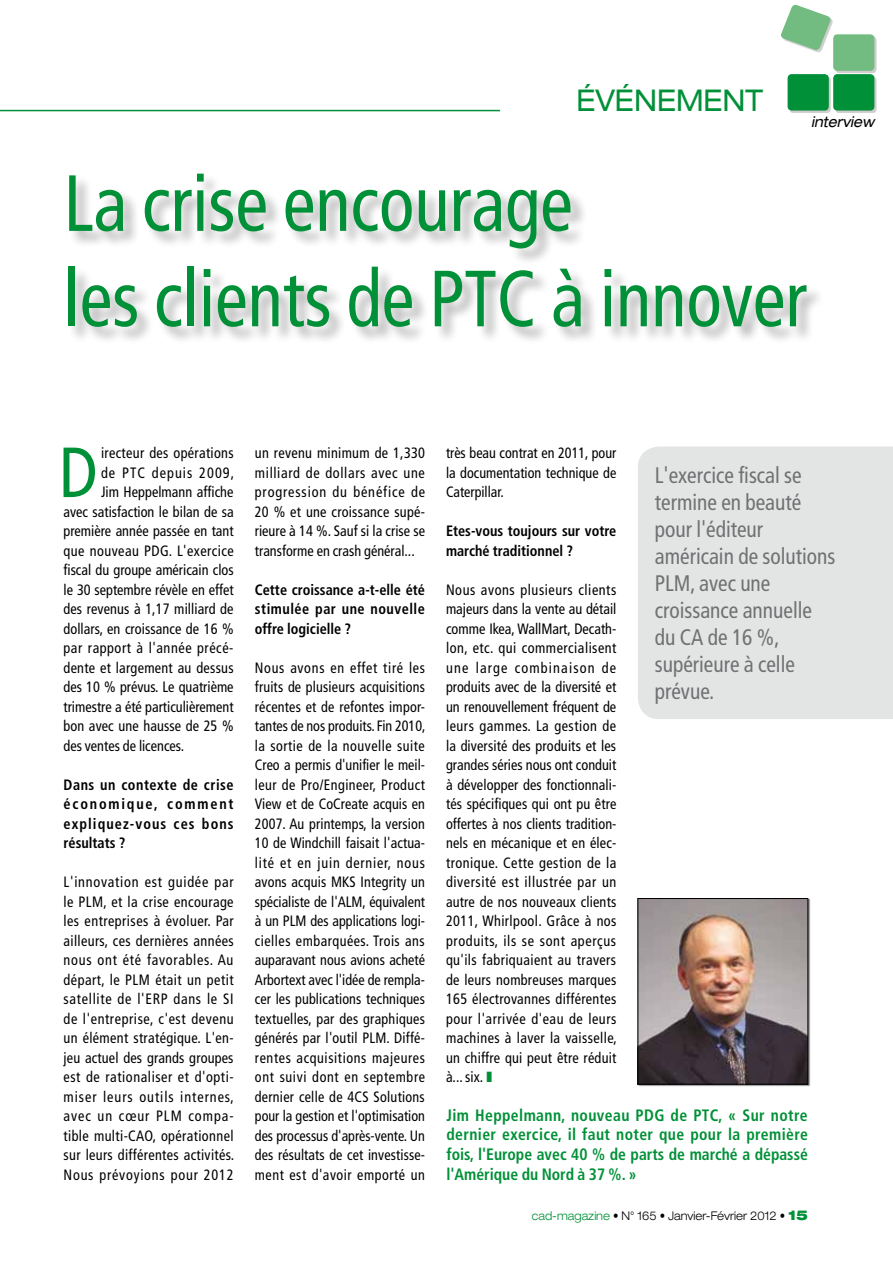
<style>
.page{position:relative;width:893px;height:1263px;background:#fff}
.page>*{position:absolute;margin:0;border:0;box-sizing:border-box;transform-origin:0 0}
.t1{font:condensed 79.5px/95.4px "Frutiger";color:#009037;scale:.92 1}
.t2{font:condensed 70.8px "Frutiger";color:#009037;scale:.95 1}
.t3{font:expanded 30px "Helvetica Neue";color:#009037;scale:.9 1}
.t4{font:condensed 22.5px/27px "Frutiger";color:#707172;scale:.95 1}
.t5{font:700 condensed 16.5px/19.8px "Frutiger";color:#009037;text-align:justify;scale:.95 1}
.t6{font:condensed 15px/19.5px "Frutiger";letter-spacing:.005em;color:#000;text-align:justify;scale:.95 1}
.t7{font:condensed 15px/19.5px "Frutiger";letter-spacing:.005em;color:#000;text-align:justify;scale:.94 1}
.t8{font:700 condensed 15px/19.5px "Frutiger";color:#000;text-align:justify;scale:.95 1}
.t9{font:condensed 15px "Frutiger";letter-spacing:.03em;color:#000;scale:.95 1}
.t10{font:condensed 15px "Frutiger";letter-spacing:.04em;color:#000;scale:.95 1}
.t11{font:condensed 15px "Frutiger";letter-spacing:.025em;color:#000;scale:.95 1}
.t12{font:condensed 15px "Frutiger";letter-spacing:.075em;color:#000;scale:.95 1}
.t13{font:italic expanded 15px "Helvetica Neue";color:#000;scale:.9 1}
.t14{font:300 expanded 12px "Helvetica Neue";color:#000;scale:.9 1}
.s1{color:#009037}
.s2{font-weight:900;font-size:13.5px;color:#009037}
</style>
<div class="page">
<hr style="left:0;top:110px;width:500px;height:1px;background:#009037">
<div style="left:783px;top:7px;width:93px;height:106px;background:#000;opacity:.2"></div>
<div style="left:834px;top:35px;width:40px;height:35px;background:#72bb81;border-radius:3px"></div>
<div style="left:833px;top:34px;width:41px;height:37px;border:1px solid #72bb81;border-radius:3px"></div>
<div style="left:834px;top:75px;width:40px;height:35px;background:#009037;border-radius:3px"></div>
<div style="left:833px;top:74px;width:41px;height:37px;border:1px solid #009037;border-radius:3px"></div>
<div style="left:788px;top:75px;width:40px;height:35px;background:#009037;border-radius:3px"></div>
<div style="left:788px;top:74px;width:41px;height:37px;border:1px solid #009037;border-radius:3px"></div>
<svg style="left:781px;top:4px;width:52px;height:49px"></svg>
<div style="left:68px;top:173px;width:756px;height:171px;background:#000;opacity:.3"></div>
<div style="left:638px;top:446px;width:255px;height:273px;background:#e3e4e4"></div>
<div style="left:638px;top:899px;width:172px;height:187px;background:#000;opacity:.5"></div>
<img style="left:640px;top:900px;width:166px;height:182px">
<div style="left:638px;top:898px;width:170px;height:186px;border:1px solid #000"></div>
<h3 class="t3" style="left:576px;top:82px;width:209px">ÉVÉNEMENT</h3>
<p class="t13" style="left:811px;top:113px;width:72px">interview</p>
<h1 class="t1" style="left:64px;top:156px;width:810px">La crise encourage<br>les clients de PTC à innover</h1>
<h2 class="t2" style="left:59px;top:431px;width:42px">D</h2>
<p class="t11" style="left:101px;top:444px;width:141px">irecteur des opérations</p>
<p class="t12" style="left:101px;top:464px;width:142px">de PTC depuis 2009,</p>
<p class="t6" style="left:101px;top:482px;width:141px">Jim Heppelmann affiche</p>
<p class="t6" style="left:64px;top:502px;width:181px">avec satisfaction le bilan de sa</p>
<p class="t6" style="left:64px;top:521px;width:181px">première année passée en tant</p>
<p class="t9" style="left:64px;top:542px;width:181px">que nouveau PDG. L'exercice</p>
<p class="t6" style="left:64px;top:560px;width:181px">fiscal du groupe américain clos</p>
<p class="t6" style="left:64px;top:580px;width:181px">le 30 septembre révèle en effet</p>
<p class="t6" style="left:64px;top:599px;width:180px">des revenus à 1,17 milliard de</p>
<p class="t6" style="left:64px;top:619px;width:181px">dollars, en croissance de 16 %</p>
<p class="t10" style="left:64px;top:639px;width:180px">par rapport à l'année précé-</p>
<p class="t6" style="left:64px;top:658px;width:180px">dente et largement au dessus</p>
<p class="t6" style="left:64px;top:677px;width:181px">des 10 % prévus. Le quatrième</p>
<p class="t6" style="left:64px;top:697px;width:181px">trimestre a été particulièrement</p>
<p class="t6" style="left:64px;top:716px;width:181px">bon avec une hausse de 25 %</p>
<p class="t6" style="left:64px;top:736px;width:128px">des ventes de licences.</p>
<p class="t8" style="left:64px;top:775px;width:181px">Dans un contexte de crise économique, comment expliquez-vous ces bons résultats ?</p>
<p class="t6" style="left:64px;top:872px;width:181px">L'innovation est guidée par le PLM, et la crise encourage les entreprises à évoluer. Par ailleurs, ces dernières années nous ont été favorables. Au départ, le PLM était un petit satellite de l'ERP dans le SI de l'entreprise, c'est devenu un élément stratégique. L'en&shy;jeu actuel des grands groupes est de rationaliser et d'opti&shy;miser leurs outils internes, avec un cœur PLM compa&shy;tible multi-CAO, opérationnel sur leurs différentes activités.<br>Nous prévoyions pour 2012</p>
<p class="t6" style="left:255px;top:443px;width:181px">un revenu minimum de 1,330 milliard de dollars avec une progression du bénéfice de 20 % et une croissance supé&shy;rieure à 14 %. Sauf si la crise se transforme en crash général...</p>
<p class="t8" style="left:255px;top:580px;width:181px">Cette croissance a-t-elle été stimulée par une nouvelle offre logicielle ?</p>
<p class="t7" style="left:255px;top:658px;width:183px">Nous avons en effet tiré les fruits de plusieurs acquisitions récentes et de refontes impor&shy;tantes de nos produits. Fin 2010, la sortie de la nouvelle suite Creo a permis d'unifier le meil&shy;leur de Pro/Engineer, Product View et de CoCreate acquis en 2007. Au printemps, la version 10 de Windchill faisait l'actua&shy;lité et en juin dernier, nous avons acquis MKS Integrity un spécialiste de l'ALM, équivalent à un PLM des applications logi&shy;cielles embarquées. Trois ans auparavant nous avions acheté Arbortext avec l'idée de rempla&shy;cer les publications techniques textuelles, par des graphiques générés par l'outil PLM. Diffé&shy;rentes acquisitions majeures ont suivi dont en septembre dernier celle de 4CS Solutions pour la gestion et l'optimisation des processus d'après-vente. Un des résultats de cet investisse&shy;ment est d'avoir emporté un</p>
<p class="t7" style="left:446px;top:443px;width:183px">très beau contrat en 2011, pour la documentation technique de Caterpillar.</p>
<p class="t8" style="left:446px;top:521px;width:181px">Etes-vous toujours sur votre marché traditionnel ?</p>
<p class="t6" style="left:446px;top:580px;width:181px">Nous avons plusieurs clients majeurs dans la vente au détail comme Ikea, WallMart, Decath&shy;lon, etc. qui commercialisent une large combinaison de produits avec de la diversité et un renouvellement fréquent de leurs gammes. La gestion de la diversité des produits et les grandes séries nous ont conduit à développer des fonctionnali&shy;tés spécifiques qui ont pu être offertes à nos clients tradition&shy;nels en mécanique et en élec&shy;tronique. Cette gestion de la diversité est illustrée par un autre de nos nouveaux clients 2011, Whirlpool. Grâce à nos produits, ils se sont aperçus qu'ils fabriquaient au travers de leurs nombreuses marques 165 électrovannes différentes pour l'arrivée d'eau de leurs machines à laver la vaisselle, un chiffre qui peut être réduit à... six.</p>
<h3 class="t4" style="left:655px;top:462px;width:191px">L'exercice fiscal se termine en beauté pour l'éditeur américain de solutions<br>PLM, avec une croissance annuelle du CA de 16 %, supérieure à celle prévue.</h3>
<p class="t5" style="left:446px;top:1105px;width:382px">Jim Heppelmann, nouveau PDG de PTC, « Sur notre dernier exercice, il faut noter que pour la première fois, l'Europe avec 40 % de parts de marché a dépassé l'Amérique du Nord à 37 %. »</p>
<p class="t14" style="left:532px;top:1209px;width:308px"><span class="s1">cad-magazine</span> • N° 165 • Janvier-Février 2012 • <span class="s2">15</span></p>
</div>
